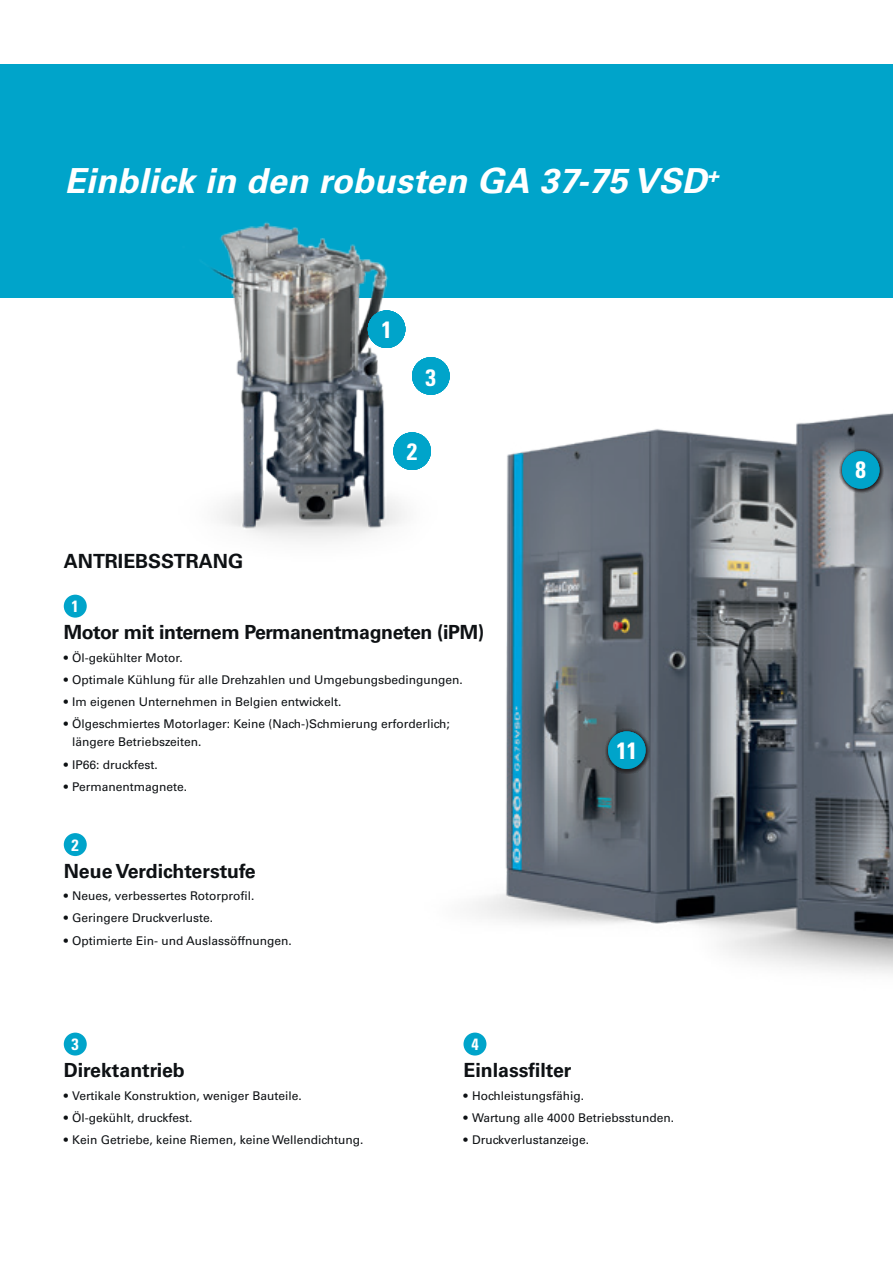
<style>
.page{position:relative;width:893px;height:1263px;background:#fff}
.page>*{position:absolute;margin:0;border:0;box-sizing:border-box;transform-origin:0 0}
.t1{font:italic 700 34.5px "Univers LT Std";letter-spacing:.01em;color:#fff}
.t2{font:700 condensed 23.55px "Univers LT Std";color:#fff}
.t3{font:700 19.5px "Univers LT Std";color:#0e1114}
.t4{font:700 19.5px "Univers LT Std";letter-spacing:-.02em;color:#0e1114}
.t5{font:700 condensed 16.35px "Univers LT Std";color:#fff}
.t6{font:12px/18px "Univers LT Std";color:#0e1114}
</style>
<div class="page">
<div style="left:0;top:64px;width:893px;height:234px;background:#00a4ca"></div>
<img style="left:211px;top:222px;width:682px;height:834px">
<div style="left:838px;top:448px;width:46px;height:45px;background:#231f20;opacity:.5"></div>
<div style="left:842px;top:451px;width:37px;height:38px;background:#00a4ca;border-radius:50%"></div>
<div style="left:412px;top:357px;width:38px;height:38px;background:#00a4ca;border-radius:50%"></div>
<div style="left:393px;top:432px;width:38px;height:38px;background:#00a4ca;border-radius:50%"></div>
<div style="left:368px;top:310px;width:37px;height:38px;background:#00a4ca;border-radius:50%"></div>
<div style="left:604px;top:728px;width:46px;height:46px;background:#231f20;opacity:.5"></div>
<div style="left:608px;top:731px;width:38px;height:38px;background:#00a4ca;border-radius:50%"></div>
<div style="left:463px;top:1032px;width:23px;height:23px;background:#00a4ca;border-radius:50%"></div>
<div style="left:64px;top:595px;width:23px;height:23px;background:#00a4ca;border-radius:50%"></div>
<div style="left:64px;top:833px;width:23px;height:23px;background:#00a4ca;border-radius:50%"></div>
<div style="left:64px;top:1032px;width:23px;height:23px;background:#00a4ca;border-radius:50%"></div>
<h1 class="t1" style="left:64px;top:161px;width:656px">Einblick in den robusten GA 37-75 VSD<sup>+</sup></h1>
<h3 class="t3" style="left:64px;top:550px;width:181px">ANTRIEBSSTRANG</h3>
<h3 class="t5" style="left:72px;top:596px;width:9px">1</h3>
<h2 class="t2" style="left:381px;top:315px;width:12px">1</h2>
<h2 class="t2" style="left:426px;top:363px;width:12px">3</h2>
<h2 class="t2" style="left:407px;top:437px;width:12px">2</h2>
<h3 class="t4" style="left:64px;top:621px;width:422px">Motor mit internem Permanentmagneten (iPM)</h3>
<p class="t6" style="left:64px;top:648px;width:121px">• Öl-gekühlter Motor.</p>
<p class="t6" style="left:64px;top:671px;width:400px">• Optimale Kühlung für alle Drehzahlen und Umgebungsbedingungen.</p>
<p class="t6" style="left:64px;top:693px;width:279px">• Im eigenen Unternehmen in Belgien entwickelt.</p>
<p class="t6" style="left:72px;top:715px;width:379px;text-indent:-9px">• Ölgeschmiertes Motorlager: Keine (Nach-)Schmierung erforderlich; längere Betriebszeiten.</p>
<p class="t6" style="left:64px;top:755px;width:95px">• IP66: druckfest.</p>
<p class="t6" style="left:64px;top:778px;width:125px">• Permanentmagnete.</p>
<h3 class="t5" style="left:72px;top:835px;width:9px">2</h3>
<h3 class="t3" style="left:64px;top:859px;width:193px">Neue Verdichterstufe</h3>
<p class="t6" style="left:64px;top:887px;width:192px">• Neues, verbessertes Rotorprofil.</p>
<p class="t6" style="left:64px;top:909px;width:151px">• Geringere Druckverluste.</p>
<p class="t6" style="left:64px;top:931px;width:229px">• Optimierte Ein- und Auslassöffnungen.</p>
<h3 class="t5" style="left:72px;top:1034px;width:9px">3</h3>
<h3 class="t5" style="left:471px;top:1034px;width:9px">4</h3>
<h2 class="t2" style="left:616px;top:736px;width:22px">11</h2>
<h3 class="t3" style="left:64px;top:1059px;width:123px">Direktantrieb</h3>
<p class="t6" style="left:64px;top:1086px;width:240px">• Vertikale Konstruktion, weniger Bauteile.</p>
<p class="t6" style="left:64px;top:1108px;width:130px">• Öl-gekühlt, druckfest.</p>
<p class="t6" style="left:64px;top:1131px;width:301px">• Kein Getriebe, keine Riemen, keine Wellendichtung.</p>
<h3 class="t3" style="left:463px;top:1059px;width:109px">Einlassfilter</h3>
<p class="t6" style="left:463px;top:1086px;width:122px">• Hochleistungsfähig.</p>
<p class="t6" style="left:463px;top:1108px;width:212px">• Wartung alle 4000 Betriebsstunden.</p>
<p class="t6" style="left:463px;top:1131px;width:127px">• Druckverlustanzeige.</p>
<h2 class="t2" style="left:855px;top:456px;width:12px">8</h2>
</div>
